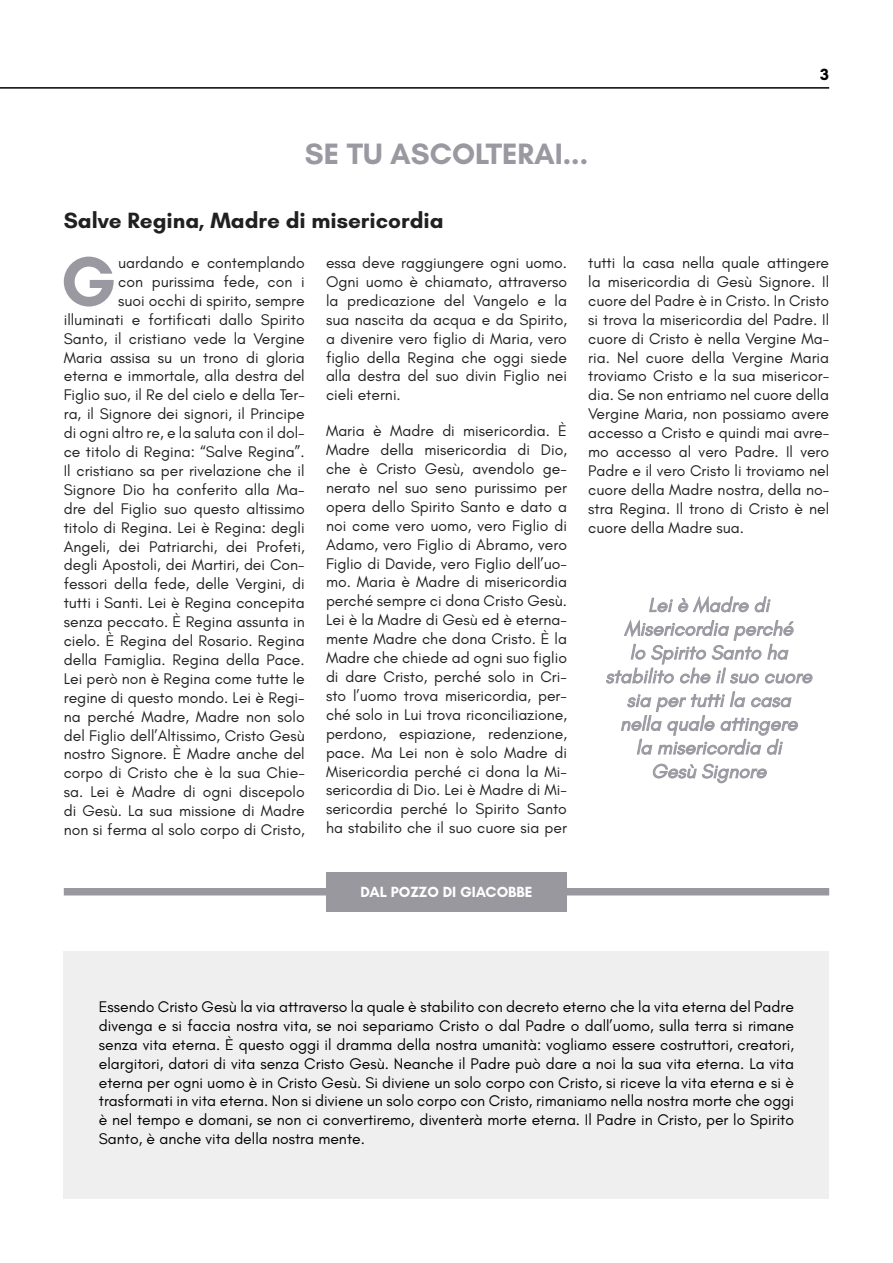
<style>
.page{position:relative;width:893px;height:1263px;background:#fff}
.page>*{position:absolute;margin:0;border:0;box-sizing:border-box;transform-origin:0 0}
.t1{font:700 71.4px "Glacial Indifference";color:#9a98a0}
.t2{font:700 30px "Glacial Indifference";color:#9a98a0}
.t3{font:700 22.5px "Glacial Indifference";color:#221f20}
.t4{font:italic 19.8px/23.7px "Glacial Indifference";color:#9a98a0;text-align:center}
.t5{font:700 16.5px "Glacial Indifference";color:#000}
.t6{font:15.75px/18.9px "Glacial Indifference";color:#221f20;text-align:justify}
.t7{font:15.75px/18.9px "Glacial Indifference";color:#000;text-align:justify}
.t8{font:700 15px "Glacial Indifference";color:#fff}
</style>
<div class="page">
<hr style="left:0;top:87px;width:829px;height:2px;background:#000">
<div style="left:64px;top:951px;width:765px;height:248px;background:#efefef"></div>
<div style="left:64px;top:888px;width:765px;height:7px;background:#9a989f"></div>
<div style="left:326px;top:872px;width:241px;height:39px;background:#9a989f"></div>
<svg style="left:606px;top:596px;width:207px;height:187px"></svg>
<h2 class="t2" style="left:305px;top:135px;width:285px">SE TU ASCOLTERAI...</h2>
<p class="t5" style="left:820px;top:65px;width:10px">3</p>
<h3 class="t3" style="left:64px;top:206px;width:381px">Salve Regina, Madre di misericordia</h3>
<h1 class="t1" style="left:60px;top:237px;width:57px">G</h1>
<p class="t6" style="left:64px;top:253px;width:242px;text-align:right">uardando e contemplando<br>con purissima fede, con i<br>suoi occhi di spirito, sempre illuminati e fortificati dallo Spirito Santo, il cristiano vede la Vergine Maria assisa su un trono di gloria eterna e immortale, alla destra del Figlio suo, il Re del cielo e della Ter&shy;ra, il Signore dei signori, il Principe di ogni altro re, e la saluta con il dol&shy;ce titolo di Regina: “Salve Regina”.<br>Il cristiano sa per rivelazione che il Signore Dio ha conferito alla Ma&shy;dre del Figlio suo questo altissimo titolo di Regina. Lei è Regina: degli Angeli, dei Patriarchi, dei Profeti, degli Apostoli, dei Martiri, dei Con&shy;fessori della fede, delle Vergini, di tutti i Santi. Lei è Regina concepita senza peccato. È Regina assunta in cielo. È Regina del Rosario. Regina della Famiglia. Regina della Pace.<br>Lei però non è Regina come tutte le regine di questo mondo. Lei è Regi&shy;na perché Madre, Madre non solo del Figlio dell’Altissimo, Cristo Gesù nostro Signore. È Madre anche del corpo di Cristo che è la sua Chie&shy;sa. Lei è Madre di ogni discepolo di Gesù. La sua missione di Madre non si ferma al solo corpo di Cristo,</p>
<p class="t6" style="left:326px;top:253px;width:242px">essa deve raggiungere ogni uomo.<br>Ogni uomo è chiamato, attraverso la predicazione del Vangelo e la sua nascita da acqua e da Spirito, a divenire vero figlio di Maria, vero figlio della Regina che oggi siede alla destra del suo divin Figlio nei cieli eterni.</p>
<p class="t6" style="left:326px;top:422px;width:242px">Maria è Madre di misericordia. È Madre della misericordia di Dio, che è Cristo Gesù, avendolo ge&shy;nerato nel suo seno purissimo per opera dello Spirito Santo e dato a noi come vero uomo, vero Figlio di Adamo, vero Figlio di Abramo, vero Figlio di Davide, vero Figlio dell’uo&shy;mo. Maria è Madre di misericordia perché sempre ci dona Cristo Gesù.<br>Lei è la Madre di Gesù ed è eterna&shy;mente Madre che dona Cristo. È la Madre che chiede ad ogni suo figlio di dare Cristo, perché solo in Cri&shy;sto l’uomo trova misericordia, per&shy;ché solo in Lui trova riconciliazione, perdono, espiazione, redenzione, pace. Ma Lei non è solo Madre di Misericordia perché ci dona la Mi&shy;sericordia di Dio. Lei è Madre di Mi&shy;sericordia perché lo Spirito Santo ha stabilito che il suo cuore sia per</p>
<p class="t8" style="left:360px;top:883px;width:174px">DAL POZZO DI GIACOBBE</p>
<p class="t6" style="left:588px;top:253px;width:242px">tutti la casa nella quale attingere la misericordia di Gesù Signore. Il cuore del Padre è in Cristo. In Cristo si trova la misericordia del Padre. Il cuore di Cristo è nella Vergine Ma&shy;ria. Nel cuore della Vergine Maria troviamo Cristo e la sua misericor&shy;dia. Se non entriamo nel cuore della Vergine Maria, non possiamo avere accesso a Cristo e quindi mai avre&shy;mo accesso al vero Padre. Il vero Padre e il vero Cristo li troviamo nel cuore della Madre nostra, della no&shy;stra Regina. Il trono di Cristo è nel cuore della Madre sua.</p>
<p class="t4" style="left:606px;top:593px;width:208px">Lei è Madre di<br>Misericordia perché<br>lo Spirito Santo ha stabilito che il suo cuore sia per tutti la casa nella quale attingere<br>la misericordia di<br>Gesù Signore</p>
<p class="t7" style="left:99px;top:997px;width:697px">Essendo Cristo Gesù la via attraverso la quale è stabilito con decreto eterno che la vita eterna del Padre divenga e si faccia nostra vita, se noi separiamo Cristo o dal Padre o dall’uomo, sulla terra si rimane senza vita eterna. È questo oggi il dramma della nostra umanità: vogliamo essere costruttori, creatori, elargitori, datori di vita senza Cristo Gesù. Neanche il Padre può dare a noi la sua vita eterna. La vita eterna per ogni uomo è in Cristo Gesù. Si diviene un solo corpo con Cristo, si riceve la vita eterna e si è trasformati in vita eterna. Non si diviene un solo corpo con Cristo, rimaniamo nella nostra morte che oggi è nel tempo e domani, se non ci convertiremo, diventerà morte eterna. Il Padre in Cristo, per lo Spirito Santo, è anche vita della nostra mente.</p>
</div>
